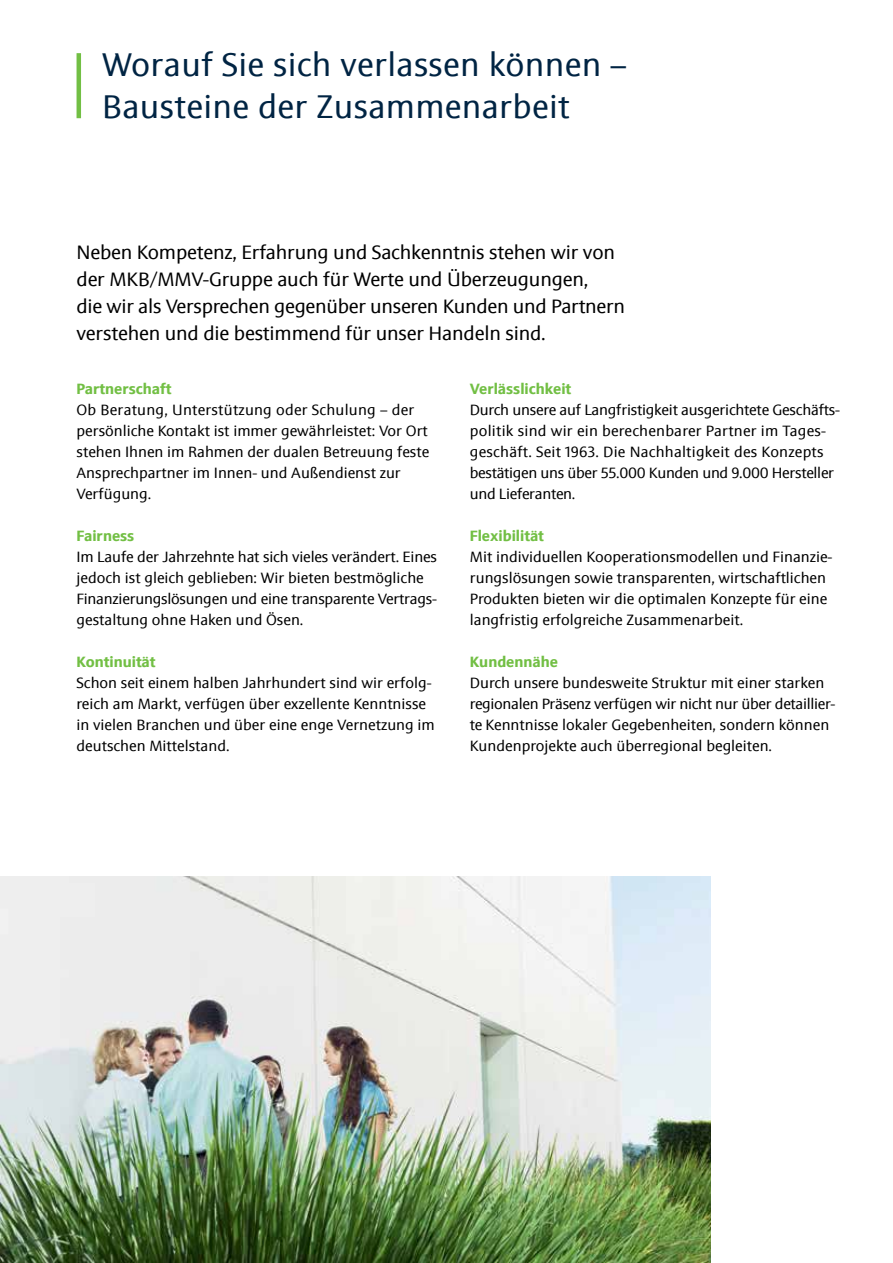
<style>
.page{position:relative;width:893px;height:1263px;background:#fff}
.page>*{position:absolute;margin:0;border:0;box-sizing:border-box;transform-origin:0 0}
.t1{font:33px/42px "Sinova Pro";letter-spacing:.01em;color:#002443}
.t2{font:19.5px/27px "Sinova Pro";letter-spacing:-.01em;color:#000}
.t3{font:15px/21px "Sinova Pro";color:#000}
.t4{font:700 15px "Sinova Pro";color:#72bf44}
</style>
<div class="page">
<hr style="left:77px;top:53px;width:4px;height:65px;background:#72bf44">
<img style="left:0;top:876px;width:711px;height:387px">
<h1 class="t1" style="left:102px;top:44px;width:526px">Worauf Sie sich verlassen können –<br>Bausteine der Zusammenarbeit</h1>
<h2 class="t2" style="left:77px;top:239px;width:550px">Neben Kompetenz, Erfahrung und Sachkenntnis stehen wir von der MKB/MMV-Gruppe auch für Werte und Überzeugungen,<br>die wir als Versprechen gegenüber unseren Kunden und Partnern verstehen und die bestimmend für unser Handeln sind.</h2>
<p class="t4" style="left:77px;top:380px;width:96px">Partnerschaft</p>
<p class="t3" style="left:77px;top:399px;width:354px">Ob Beratung, Unterstützung oder Schulung – der persönliche Kontakt ist immer gewährleistet: Vor Ort stehen Ihnen im Rahmen der dualen Betreuung feste Ansprechpartner im Innen- und Außendienst zur Verfügung.</p>
<p class="t4" style="left:77px;top:527px;width:59px">Fairness</p>
<p class="t3" style="left:77px;top:546px;width:362px">Im Laufe der Jahrzehnte hat sich vieles verändert. Eines jedoch ist gleich geblieben: Wir bieten bestmögliche Finanzierungslösungen und eine transparente Vertrags&shy;gestaltung ohne Haken und Ösen.</p>
<p class="t4" style="left:77px;top:653px;width:80px">Kontinuität</p>
<p class="t3" style="left:77px;top:672px;width:360px">Schon seit einem halben Jahrhundert sind wir erfolg&shy;reich am Markt, verfügen über exzellente Kenntnisse in vielen Branchen und über eine enge Vernetzung im deutschen Mittelstand.</p>
<p class="t4" style="left:470px;top:380px;width:103px">Verlässlichkeit</p>
<p class="t3" style="left:470px;top:399px;width:372px">Durch unsere auf Langfristigkeit ausgerichtete Geschäfts&shy;politik sind wir ein berechenbarer Partner im Tages&shy;geschäft. Seit 1963. Die Nachhaltigkeit des Konzepts bestätigen uns über 55.000 Kunden und 9.000 Hersteller und Lieferanten.</p>
<p class="t4" style="left:470px;top:527px;width:76px">Flexibilität</p>
<p class="t3" style="left:470px;top:546px;width:364px">Mit individuellen Kooperationsmodellen und Finanzie&shy;rungslösungen sowie transparenten, wirtschaftlichen Produkten bieten wir die optimalen Konzepte für eine langfristig erfolgreiche Zusammenarbeit.</p>
<p class="t4" style="left:470px;top:653px;width:90px">Kundennähe</p>
<p class="t3" style="left:470px;top:672px;width:367px">Durch unsere bundesweite Struktur mit einer starken regionalen Präsenz verfügen wir nicht nur über detaillier&shy;te Kenntnisse lokaler Gegebenheiten, sondern können Kundenprojekte auch überregional begleiten.</p>
</div>
